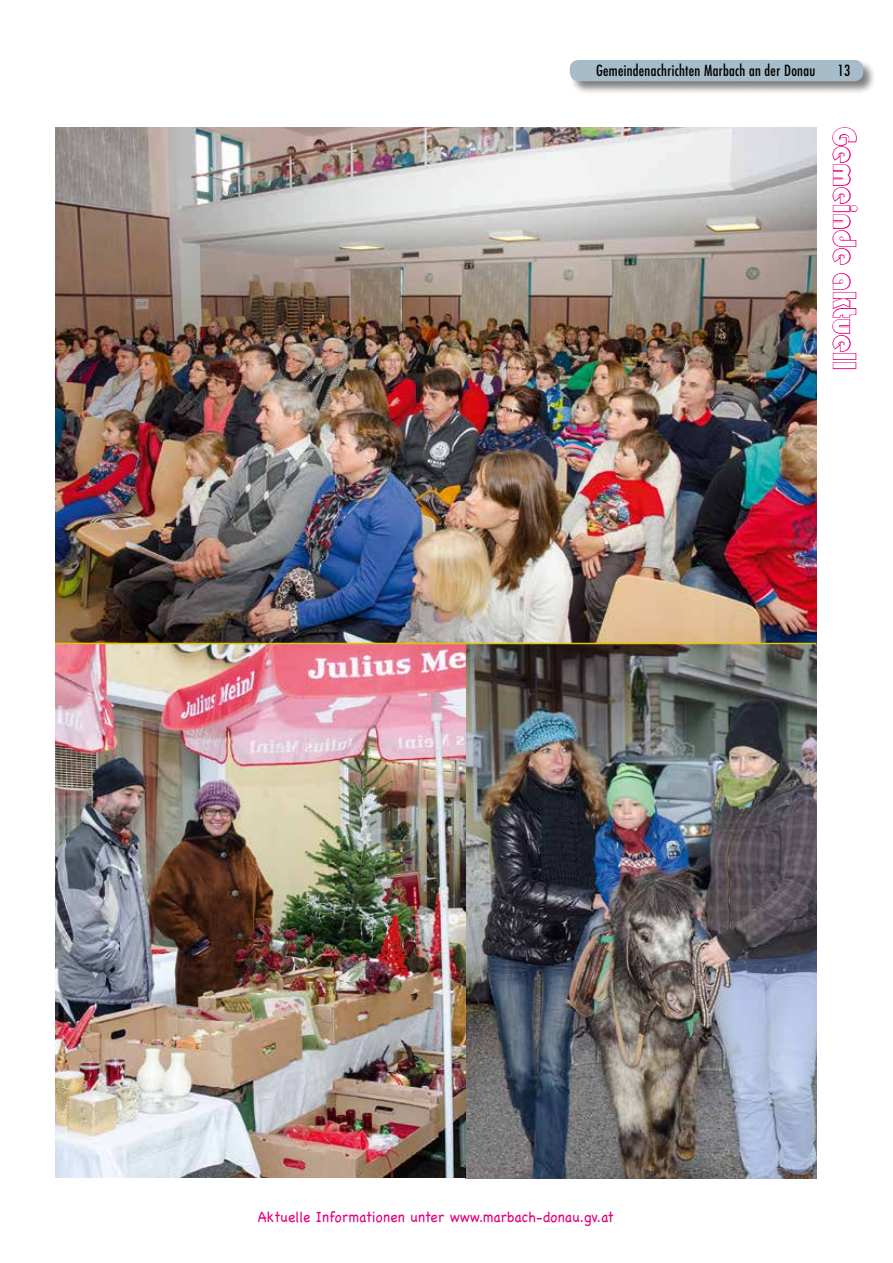
<style>
.page{position:relative;width:893px;height:1263px;background:#fff}
.page>*{position:absolute;margin:0;border:0;box-sizing:border-box;transform-origin:0 0}
.t1{font:33px "Bauhaus 93";letter-spacing:.01em;color:#fff;scale:.92 1}
.t2{font:15px "Chalkboard";letter-spacing:.01em;color:#e5007d;scale:.92 1}
.t3{font:condensed 15px "Futura";letter-spacing:.02em;color:#000}
</style>
<div class="page">
<div style="left:569px;top:59px;width:308px;height:36px;background:#000;opacity:.5"></div>
<div style="left:570px;top:60px;width:293px;height:21px;background:#a6bcc8;border-radius:9px"></div>
<svg style="left:832px;top:127px;width:26px;height:138px"></svg>
<svg style="left:832px;top:273px;width:25px;height:80px"></svg>
<div style="left:833px;top:353px;width:23px;height:7px;border:2px solid #e5007d"></div>
<div style="left:833px;top:362px;width:23px;height:7px;border:2px solid #e5007d"></div>
<img style="left:55px;top:128px;width:761px;height:515px">
<img style="left:55px;top:644px;width:761px;height:534px">
<hr style="left:55px;top:643px;width:761px;height:1px;background:#e4c300">
<p class="t3" style="left:596px;top:61px;width:221px">Gemeindenachrichten Marbach an der Donau</p>
<p class="t3" style="left:838px;top:61px;width:14px">13</p>
<h1 class="t1" style="left:863px;top:127px;width:265px;rotate:90deg">Gemeinde aktuell</h1>
<p class="t2" style="left:258px;top:1208px;width:389px">Aktuelle Informationen unter www.marbach-donau.gv.at</p>
</div>
